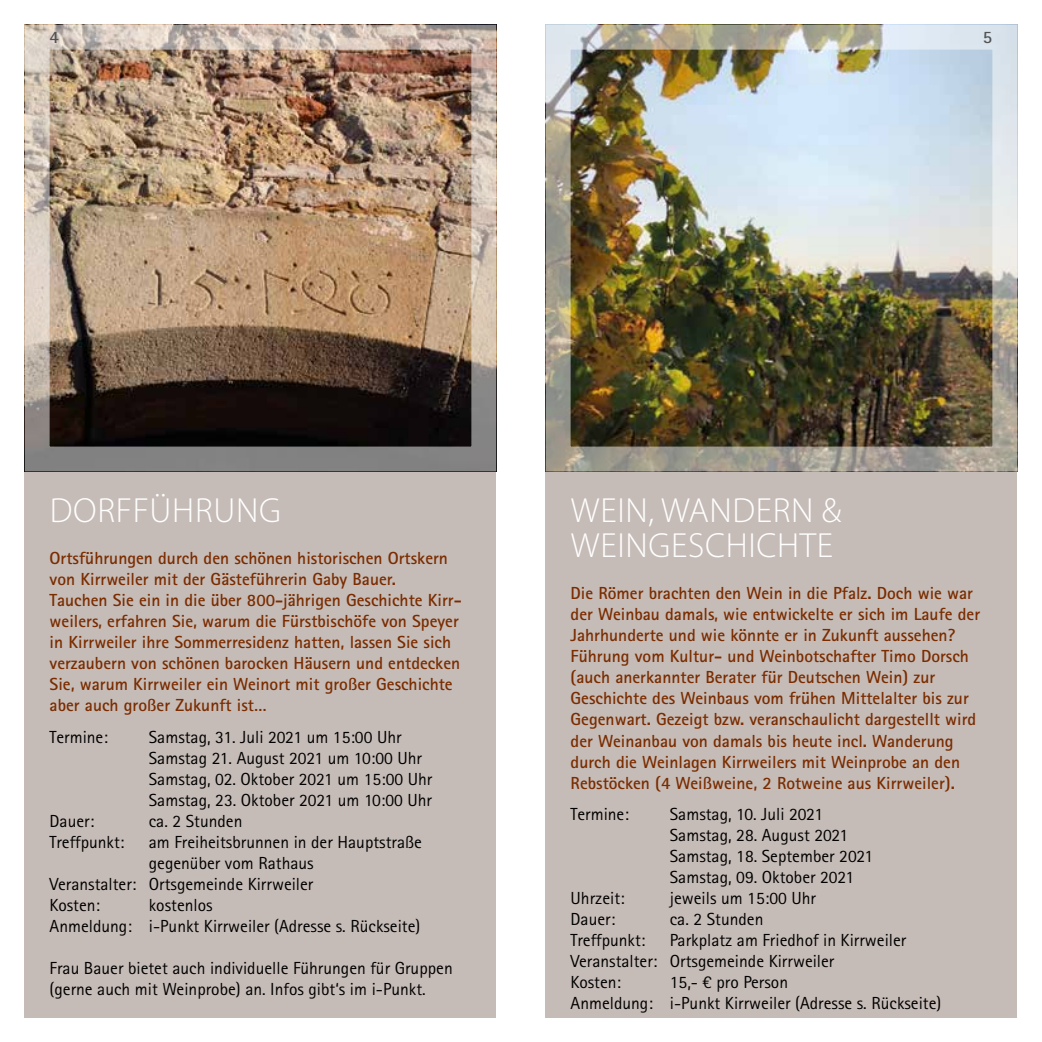
<style>
.page{position:relative;width:1042px;height:1042px;background:#fff}
.page>*{position:absolute;margin:0;border:0;box-sizing:border-box;transform-origin:0 0}
.t1{font:300 35px/35px "Myriad Pro";letter-spacing:.02em;color:#fff}
.t2{font:700 17.5px/21px "Rotis Sans Serif Std";color:#7a2c00}
.t3{font:17.5px/21px "Rotis Sans Serif Std";color:#000}
.t4{font:700 17.5px "Rotis Sans Serif Std";color:#525354}
</style>
<div class="page">
<div style="left:546px;top:25px;width:471px;height:992px;background:#c6bcb7"></div>
<div style="left:25px;top:25px;width:471px;height:992px;background:#c6bcb7"></div>
<img style="left:572px;top:51px;width:419px;height:394px">
<div style="left:546px;top:25px;width:471px;height:446px;border:25px solid #fff"></div>
<img style="left:51px;top:51px;width:419px;height:394px">
<div style="left:25px;top:25px;width:471px;height:446px;border:25px solid #fff"></div>
<p class="t4" style="left:50px;top:26px;width:11px">4</p>
<p class="t4" style="left:983px;top:26px;width:11px">5</p>
<h1 class="t1" style="left:50px;top:493px;width:232px">DORFFÜHRUNG</h1>
<p class="t2" style="left:50px;top:548px;width:414px">Ortsführungen durch den schönen historischen Ortskern von Kirrweiler mit der Gästeführerin Gaby Bauer.<br>Tauchen Sie ein in die über 800-jährigen Geschichte Kirr&shy;weilers, erfahren Sie, warum die Fürstbischöfe von Speyer in Kirrweiler ihre Sommerresidenz hatten, lassen Sie sich verzaubern von schönen barocken Häusern und entdecken Sie, warum Kirrweiler ein Weinort mit großer Geschichte aber auch großer Zukunft ist…</p>
<p class="t3" style="left:50px;top:726px;width:60px">Termine:</p>
<p class="t3" style="left:149px;top:726px;width:285px">Samstag, 31. Juli 2021 um 15:00 Uhr Samstag 21. August 2021 um 10:00 Uhr Samstag, 02. Oktober 2021 um 15:00 Uhr Samstag, 23. Oktober 2021 um 10:00 Uhr</p>
<p class="t3" style="left:50px;top:810px;width:46px">Dauer:</p>
<p class="t3" style="left:149px;top:810px;width:95px">ca. 2 Stunden</p>
<p class="t3" style="left:50px;top:831px;width:76px">Treffpunkt:</p>
<p class="t3" style="left:149px;top:831px;width:275px">am Freiheitsbrunnen in der Hauptstraße</p>
<p class="t3" style="left:149px;top:852px;width:166px">gegenüber vom Rathaus</p>
<p class="t3" style="left:50px;top:873px;width:265px">Veranstalter: Ortsgemeinde Kirrweiler</p>
<p class="t3" style="left:50px;top:894px;width:52px">Kosten:</p>
<p class="t3" style="left:50px;top:894px;width:372px;text-indent:99px">kostenlos<br>Anmeldung: i-Punkt Kirrweiler (Adresse s. Rückseite)</p>
<p class="t3" style="left:50px;top:957px;width:405px">Frau Bauer bietet auch individuelle Führungen für Gruppen (gerne auch mit Weinprobe) an. Infos gibt‘s im i-Punkt.</p>
<h1 class="t1" style="left:571px;top:493px;width:272px">WEIN, WANDERN &amp;<br>WEINGESCHICHTE</h1>
<p class="t2" style="left:570px;top:583px;width:411px">Die Römer brachten den Wein in die Pfalz. Doch wie war der Weinbau damals, wie entwickelte er sich im Laufe der Jahrhunderte und wie könnte er in Zukunft aussehen?<br>Führung vom Kultur- und Weinbotschafter Timo Dorsch (auch anerkannter Berater für Deutschen Wein) zur Geschichte des Weinbaus vom frühen Mittelalter bis zur Gegenwart. Gezeigt bzw. veranschaulicht dargestellt wird der Weinanbau von damals bis heute incl. Wanderung durch die Weinlagen Kirrweilers mit Weinprobe an den Rebstöcken (4 Weißweine, 2 Rotweine aus Kirrweiler).</p>
<p class="t3" style="left:570px;top:803px;width:60px">Termine:</p>
<p class="t3" style="left:670px;top:803px;width:205px">Samstag, 10. Juli 2021<br>Samstag, 28. August 2021<br>Samstag, 18. September 2021<br>Samstag, 09. Oktober 2021</p>
<p class="t3" style="left:570px;top:887px;width:56px">Uhrzeit:</p>
<p class="t3" style="left:670px;top:887px;width:148px">jeweils um 15:00 Uhr</p>
<p class="t3" style="left:570px;top:908px;width:46px">Dauer:</p>
<p class="t3" style="left:670px;top:908px;width:95px">ca. 2 Stunden</p>
<p class="t3" style="left:570px;top:929px;width:76px">Treffpunkt:</p>
<p class="t3" style="left:570px;top:929px;width:337px;text-indent:99px">Parkplatz am Friedhof in Kirrweiler<br>Veranstalter: Ortsgemeinde Kirrweiler<br>Kosten:</p>
<p class="t3" style="left:570px;top:971px;width:372px;text-indent:99px">15,- € pro Person<br>Anmeldung: i-Punkt Kirrweiler (Adresse s. Rückseite)</p>
</div>
